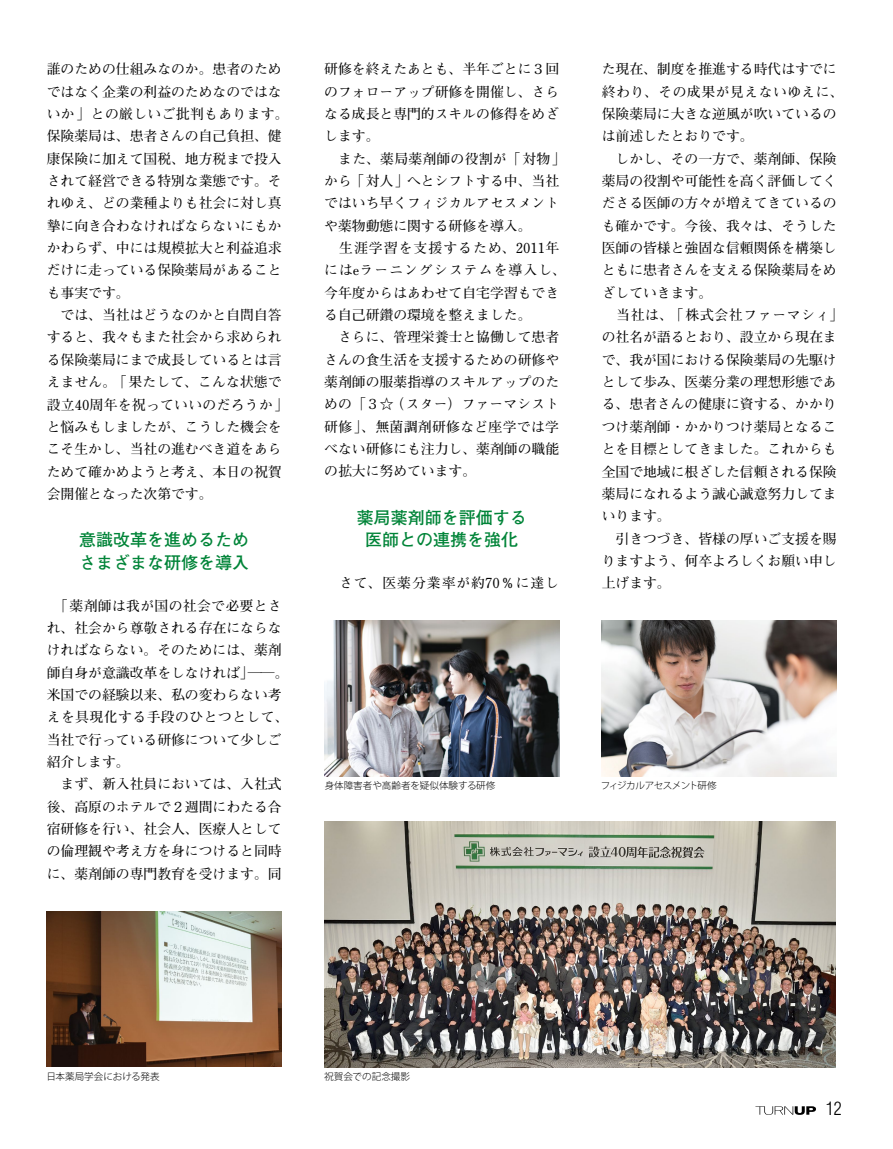
<style>
.page{position:relative;width:893px;height:1149px;background:#fff}
.page>*{position:absolute;margin:0;border:0;box-sizing:border-box;transform-origin:0 0}
.t1{font:300 condensed 18px "Helvetica";color:#000}
.t2{font:700 16.95px/22.4px "Futo Go B101 Pro";color:#008438}
.t3{font:700 13.8px/22.4px "Futo Min A101 Pro";color:#000}
.t4{font:700 13.8px "Futo Min A101 Pro";letter-spacing:.07em;color:#000}
.t5{font:300 9.6px "Koz Go Pro";color:#000}
.t6{font:300 9.6px "Koz Go Pro";letter-spacing:-.055em;color:#000}
</style>
<div class="page">
<svg style="left:755px;top:1106px;width:61px;height:8px"></svg>
<img style="left:601px;top:620px;width:235px;height:156px">
<img style="left:47px;top:911px;width:235px;height:155px">
<img style="left:325px;top:620px;width:235px;height:156px">
<img style="left:324px;top:821px;width:512px;height:245px">
<p class="t3" style="left:47px;top:56px;width:243px">誰のための仕組みなのか。患者のためではなく企業の利益のためなのではないか」との厳しいご批判もあります。保険薬局は、患者さんの自己負担、健康保険に加えて国税、地方税まで投入されて経営できる特別な業態です。それゆえ、どの業種よりも社会に対し真摯に向き合わなければならないにもかかわらず、中には規模拡大と利益追求だけに走っている保険薬局があることも事実です。<br>　では、当社はどうなのかと自問自答すると、我々もまた社会から求められる保険薬局にまで成長しているとは言えません。「果たして、こんな状態で設立40周年を祝っていいのだろうか「と悩みもしましたが、こうした機会をこそ生かし、当社の進むべき道をあらためて確かめようと考え、本日の祝賀会開催となった次第です。</p>
<p class="t2" style="left:79px;top:526px;width:172px">意識改革を進めるためさまざまな研修を導入</p>
<p class="t3" style="left:47px;top:592px;width:243px">　「薬剤師は我が国の社会で必要とされ、社会から尊敬される存在にならなければならない。そのためには、薬剤師自身が意識改革をしなければ ─「 ─。米国での経験以来、私の変わらない考えを具現化する手段のひとつとして、当社で行っている研修について少しご紹介します。<br>　まず、新入社員においては、入社式後、高原のホテルで２週間にわたる合宿研修を行い、社会人、医療人としての倫理観や考え方を身につけると同時に、薬剤師の専門教育を受けます。同</p>
<p class="t3" style="left:324px;top:56px;width:243px">研修を終えたあとも、半年ごとに３回のフォローアップ研修を開催し、さらなる成長と専門的スキルの修得をめざします。<br>　また、薬局薬剤師の役割が「対物「から「対人」へとシフトする中、当社ではいち早くフィジカルアセスメントや薬物動態に関する研修を導入。<br>　生涯学習を支援するため、2011年にはeラーニングシステムを導入し、今年度からはあわせて自宅学習もできる自己研鑽の環境を整えました。<br>　さらに、管理栄養士と協働して患者さんの食生活を支援するための研修や薬剤師の服薬指導のスキルアップのための「３☆（スター）ファーマシスト研修」、無菌調剤研修など座学では学べない研修にも注力し、薬剤師の職能の拡大に努めています。</p>
<p class="t2" style="left:357px;top:504px;width:172px;text-align:center">薬局薬剤師を評価する医師との連携を強化</p>
<p class="t4" style="left:324px;top:572px;width:236px">　さて、医薬分業率が約70％に達し</p>
<p class="t5" style="left:325px;top:778px;width:172px">身体障害者や高齢者を疑似体験する研修</p>
<p class="t3" style="left:602px;top:56px;width:243px">た現在、制度を推進する時代はすでに終わり、その成果が見えないゆえに、保険薬局に大きな逆風が吹いているのは前述したとおりです。<br>　しかし、その一方で、薬剤師、保険薬局の役割や可能性を高く評価してくださる医師の方々が増えてきているのも確かです。今後、我々は、そうした医師の皆様と強固な信頼関係を構築しともに患者さんを支える保険薬局をめざしていきます。<br>　当社は、「株式会社ファーマシィ「の社名が語るとおり、設立から現在まで、我が国における保険薬局の先駆けとして歩み、医薬分業の理想形態である、患者さんの健康に資する、かかりつけ薬剤師・かかりつけ薬局となることを目標としてきました。これからも全国で地域に根ざした信頼される保険薬局になれるよう誠心誠意努力してまいります。<br>　引きつづき、皆様の厚いご支援を賜りますよう、何卒よろしくお願い申し上げます。</p>
<p class="t6" style="left:601px;top:778px;width:118px">フィジカルアセスメント研修</p>
<p class="t5" style="left:46px;top:1069px;width:115px">日本薬局学会における発表</p>
<p class="t5" style="left:324px;top:1069px;width:87px">祝賀会での記念撮影</p>
<h1 class="t1" style="left:826px;top:1097px;width:18px">12</h1>
</div>
